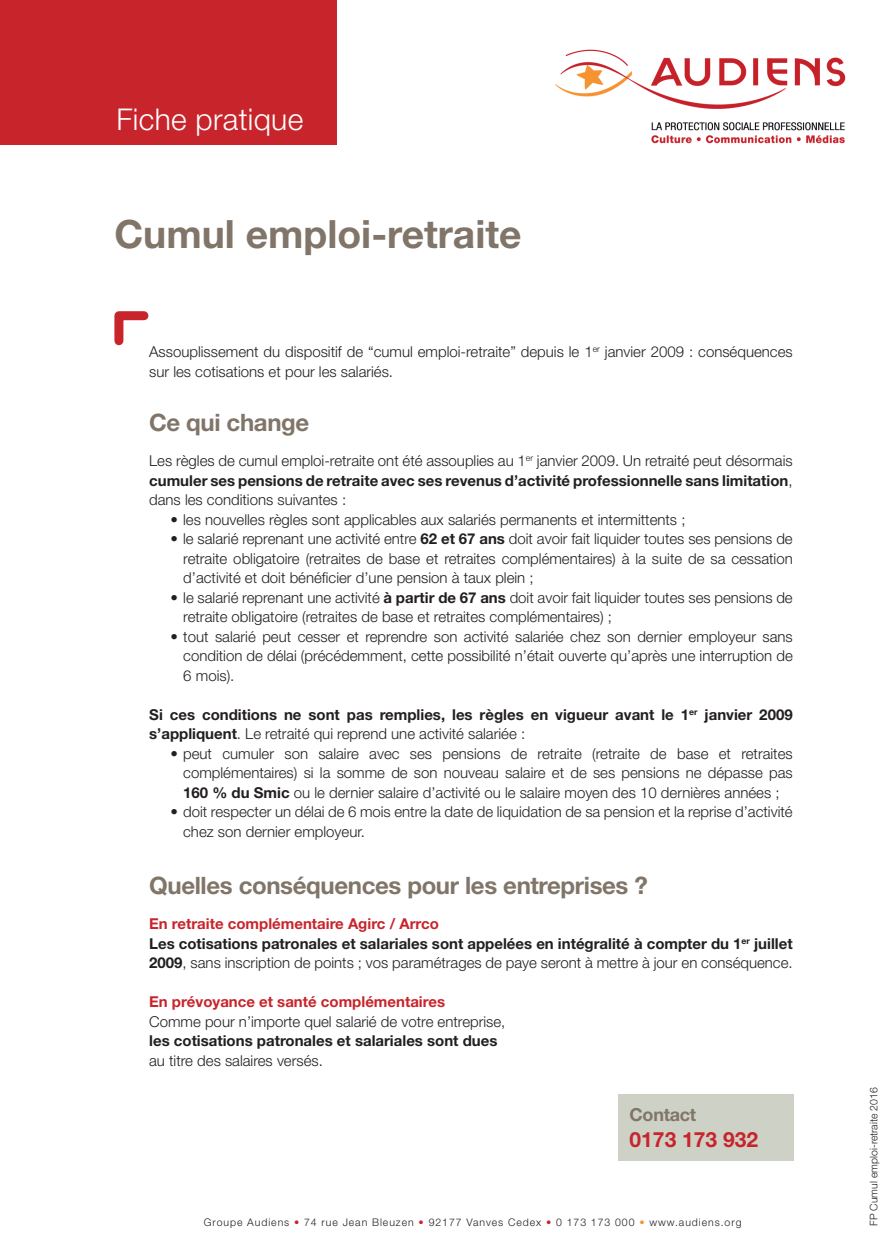
<style>
.page{position:relative;width:888px;height:1258px;background:#fff}
.page>*{position:absolute;margin:0;border:0;box-sizing:border-box;transform-origin:0 0}
.t1{font:700 39px "Helvetica Neue";color:#807568}
.t2{font:300 30px "Helvetica Neue";letter-spacing:.01em;color:#fff}
.t3{font:700 24px "Helvetica Neue";letter-spacing:-.015em;color:#807568}
.t4{font:700 21px "Helvetica Neue";color:#c8242b}
.t5{font:700 18px "Helvetica Neue";letter-spacing:-.015em;color:#807568}
.t6{font:300 15px/19.5px "Helvetica Neue";color:#231f20;text-align:justify}
.t7{font:700 15px/19.5px "Helvetica Neue";color:#231f20}
.t8{font:700 15px "Helvetica Neue";color:#c8242b}
.t9{font:300 10.5px "Helvetica Neue";letter-spacing:.09em;color:#231f20}
.t10{font:300 10.5px "Helvetica Neue";color:#231f20}
.s1{font-weight:700}
.s2{font-weight:300}
.s3{color:#c8242b}
.s4{color:#f79332}
</style>
<div class="page">
<div style="left:0;top:0;width:337px;height:144px;background:#c8242b"></div>
<svg style="left:114px;top:311px;width:35px;height:35px"></svg>
<img style="left:555px;top:49px;width:291px;height:95px">
<div style="left:618px;top:1094px;width:176px;height:67px;background:#ced2c6"></div>
<h2 class="t2" style="left:117px;top:101px;width:188px">Fiche pratique</h2>
<h1 class="t1" style="left:114px;top:210px;width:409px">Cumul emploi-retraite</h1>
<p class="t6" style="left:149px;top:342px;width:645px">Assouplissement du dispositif de “cumul emploi-retraite” depuis le 1<sup>er</sup> janvier 2009 : conséquences sur les cotisations et pour les salariés.</p>
<h3 class="t3" style="left:149px;top:407px;width:162px">Ce qui change</h3>
<p class="t6" style="left:149px;top:451px;width:645px">Les règles de cumul emploi-retraite ont été assouplies au 1<sup>er</sup> janvier 2009. Un retraité peut désormais <span class="s1">cumuler ses pensions de retraite avec ses revenus d’activité professionnelle sans limitation</span>, dans les conditions suivantes :</p>
<p class="t6" style="left:170px;top:509px;width:517px">• les nouvelles règles sont applicables aux salariés permanents et intermittents ;</p>
<p class="t6" style="left:183px;top:529px;width:611px;text-indent:-13px">• le salarié reprenant une activité entre <span class="s1">62 et 67 ans</span> doit avoir fait liquider toutes ses pensions de retraite obligatoire (retraites de base et retraites complémentaires) à la suite de sa cessation d’activité et doit bénéficier d’une pension à taux plein ;</p>
<p class="t6" style="left:183px;top:587px;width:611px;text-indent:-13px">• le salarié reprenant une activité <span class="s1">à partir de 67 ans</span> doit avoir fait liquider toutes ses pensions de retraite obligatoire (retraites de base et retraites complémentaires) ;</p>
<p class="t6" style="left:183px;top:626px;width:611px;text-indent:-13px">• tout salarié peut cesser et reprendre son activité salariée chez son dernier employeur sans condition de délai (précédemment, cette possibilité n’était ouverte qu’après une interruption de 6 mois).</p>
<p class="t7" style="left:149px;top:704px;width:645px">Si ces conditions ne sont pas remplies, les règles en vigueur avant le 1<sup>er</sup> janvier 2009 s’appliquent<span class="s2">. Le retraité qui reprend une activité salariée :</span></p>
<p class="t6" style="left:183px;top:743px;width:611px;text-indent:-13px">• peut cumuler son salaire avec ses pensions de retraite (retraite de base et retraites complémentaires) si la somme de son nouveau salaire et de ses pensions ne dépasse pas <span class="s1">160 % du Smic</span> ou le dernier salaire d’activité ou le salaire moyen des 10 dernières années ;</p>
<p class="t6" style="left:183px;top:802px;width:611px;text-indent:-13px">• doit respecter un délai de 6 mois entre la date de liquidation de sa pension et la reprise d’activité chez son dernier employeur.</p>
<h3 class="t3" style="left:149px;top:870px;width:500px">Quelles conséquences pour les entreprises ?</h3>
<p class="t7" style="left:149px;top:914px;width:645px"><span class="s3">En retraite complémentaire Agirc / Arrco<br></span>Les cotisations patronales et salariales sont appelées en intégralité à compter du 1<sup>er</sup> juillet<br>2009<span class="s2">, sans inscription de points ; vos paramétrages de paye seront à mettre à jour en conséquence.</span></p>
<p class="t8" style="left:149px;top:992px;width:297px">En prévoyance et santé complémentaires</p>
<p class="t6" style="left:149px;top:1011px;width:358px">Comme pour n’importe quel salarié de votre entreprise,</p>
<p class="t7" style="left:149px;top:1031px;width:350px">les cotisations patronales et salariales sont dues</p>
<p class="t6" style="left:149px;top:1050px;width:175px">au titre des salaires versés.</p>
<p class="t5" style="left:630px;top:1104px;width:68px">Contact</p>
<h3 class="t4" style="left:630px;top:1127px;width:130px">0173 173 932</h3>
<p class="t9" style="left:204px;top:1216px;width:539px">Groupe Audiens <span class="s3">•</span> 74 rue Jean Bleuzen <span class="s3">•</span> 92177 Vanves Cedex <span class="s3">•</span> 0 173 173 000 <span class="s4">•</span> www.audiens.org</p>
<p class="t10" style="left:867px;top:1226px;width:140px;rotate:-90deg">FP Cumul emploi-retraite 2016</p>
</div>
